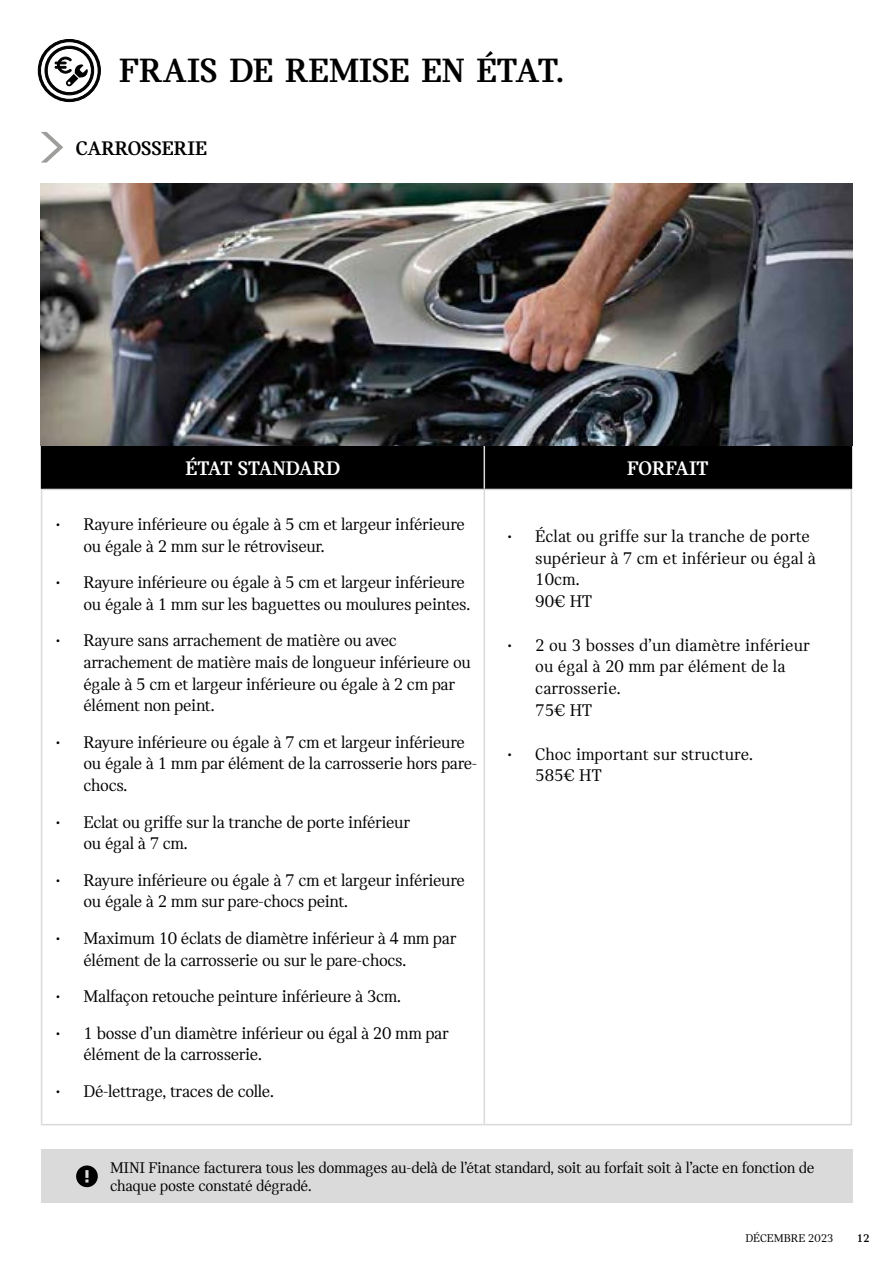
<style>
.page{position:relative;width:893px;height:1263px;background:#fff}
.page>*{position:absolute;margin:0;border:0;box-sizing:border-box;transform-origin:0 0}
.t1{font:700 36px "MINI Serif";letter-spacing:-.005em;color:#000}
.t2{font:700 21px "MINI Serif";color:#fff}
.t3{font:700 21px "MINI Serif";color:#000}
.t4{font:18px/21.6px "MINI Serif";letter-spacing:-.02em;color:#000}
.t5{font:18px/21.6px "MINI Serif";color:#000}
.t6{font:16.5px/18px "MINI Serif";letter-spacing:-.02em;color:#000}
.t7{font:12px "MINI Serif";color:#000}
.t8{font:700 12px "MINI Serif";color:#000}
</style>
<div class="page">
<div style="left:42px;top:446px;width:809px;height:43px;background:#000"></div>
<hr style="left:484px;top:445px;width:1px;height:44px;background:#dadada">
<hr style="left:41px;top:489px;width:443px;height:1px;background:#dadada">
<hr style="left:41px;top:490px;width:1px;height:634px;background:#dadada">
<hr style="left:484px;top:489px;width:368px;height:1px;background:#dadada">
<hr style="left:484px;top:490px;width:1px;height:634px;background:#dadada">
<hr style="left:851px;top:490px;width:1px;height:634px;background:#dadada">
<hr style="left:41px;top:1124px;width:443px;height:1px;background:#dadada">
<hr style="left:484px;top:1124px;width:368px;height:1px;background:#dadada">
<hr style="left:41px;top:445px;width:1px;height:44px;background:#000">
<hr style="left:851px;top:445px;width:1px;height:44px;background:#000">
<img style="left:41px;top:184px;width:811px;height:262px">
<svg style="left:41px;top:132px;width:22px;height:31px"></svg>
<div style="left:41px;top:1149px;width:811px;height:54px;background:#dadada"></div>
<svg style="left:76px;top:1165px;width:22px;height:22px"></svg>
<svg style="left:38px;top:39px;width:63px;height:63px"></svg>
<h1 class="t1" style="left:119px;top:50px;width:447px">FRAIS DE REMISE EN ÉTAT.</h1>
<p class="t3" style="left:76px;top:137px;width:133px">CARROSSERIE</p>
<p class="t2" style="left:185px;top:456px;width:156px">ÉTAT STANDARD</p>
<p class="t2" style="left:627px;top:456px;width:83px">FORFAIT</p>
<p class="t4" style="left:84px;top:513px;width:383px;text-indent:-27px">• Rayure inférieure ou égale à 5 cm et largeur inférieure ou égale à 2 mm sur le rétroviseur.</p>
<p class="t4" style="left:57px;top:571px;width:415px;text-align:right">• Rayure inférieure ou égale à 5 cm et largeur inférieure ou égale à 1 mm sur les baguettes ou moulures peintes.</p>
<p class="t4" style="left:84px;top:630px;width:389px;text-indent:-27px">• Rayure sans arrachement de matière ou avec arrachement de matière mais de longueur inférieure ou égale à 5 cm et largeur inférieure ou égale à 2 cm par élément non peint.</p>
<p class="t4" style="left:84px;top:731px;width:395px;text-indent:-27px">• Rayure inférieure ou égale à 7 cm et largeur inférieure ou égale à 1 mm par élément de la carrosserie hors pare&shy;chocs.</p>
<p class="t4" style="left:84px;top:811px;width:328px;text-indent:-27px">• Eclat ou griffe sur la tranche de porte inférieur ou égal à 7 cm.</p>
<p class="t4" style="left:84px;top:869px;width:383px;text-indent:-27px">• Rayure inférieure ou égale à 7 cm et largeur inférieure ou égale à 2 mm sur pare-chocs peint.</p>
<p class="t4" style="left:84px;top:927px;width:374px;text-indent:-27px">• Maximum 10 éclats de diamètre inférieur à 4 mm par élément de la carrosserie ou sur le pare-chocs.</p>
<p class="t4" style="left:57px;top:985px;width:346px">• Malfaçon retouche peinture inférieure à 3cm.</p>
<p class="t4" style="left:84px;top:1022px;width:367px;text-indent:-27px">• 1 bosse d’un diamètre inférieur ou égal à 20 mm par élément de la carrosserie.</p>
<p class="t4" style="left:57px;top:1080px;width:219px">• Dé-lettrage, traces de colle.</p>
<p class="t5" style="left:535px;top:525px;width:282px;text-indent:-27px">• Éclat ou griffe sur la tranche de porte supérieur à 7 cm et inférieur ou égal à<br>10cm.<br>90€ HT</p>
<p class="t5" style="left:535px;top:634px;width:276px;text-indent:-27px">• 2 ou 3 bosses d’un diamètre inférieur ou égal à 20 mm par élément de la carrosserie.<br>75€ HT</p>
<p class="t5" style="left:535px;top:743px;width:219px;text-indent:-27px">• Choc important sur structure.<br>585€ HT</p>
<p class="t6" style="left:110px;top:1158px;width:706px">MINI Finance facturera tous les dommages au-delà de l’état standard, soit au forfait soit à l’acte en fonction de chaque poste constaté dégradé.</p>
<p class="t7" style="left:745px;top:1231px;width:90px">DÉCEMBRE 2023</p>
<p class="t8" style="left:857px;top:1231px;width:14px">12</p>
</div>
